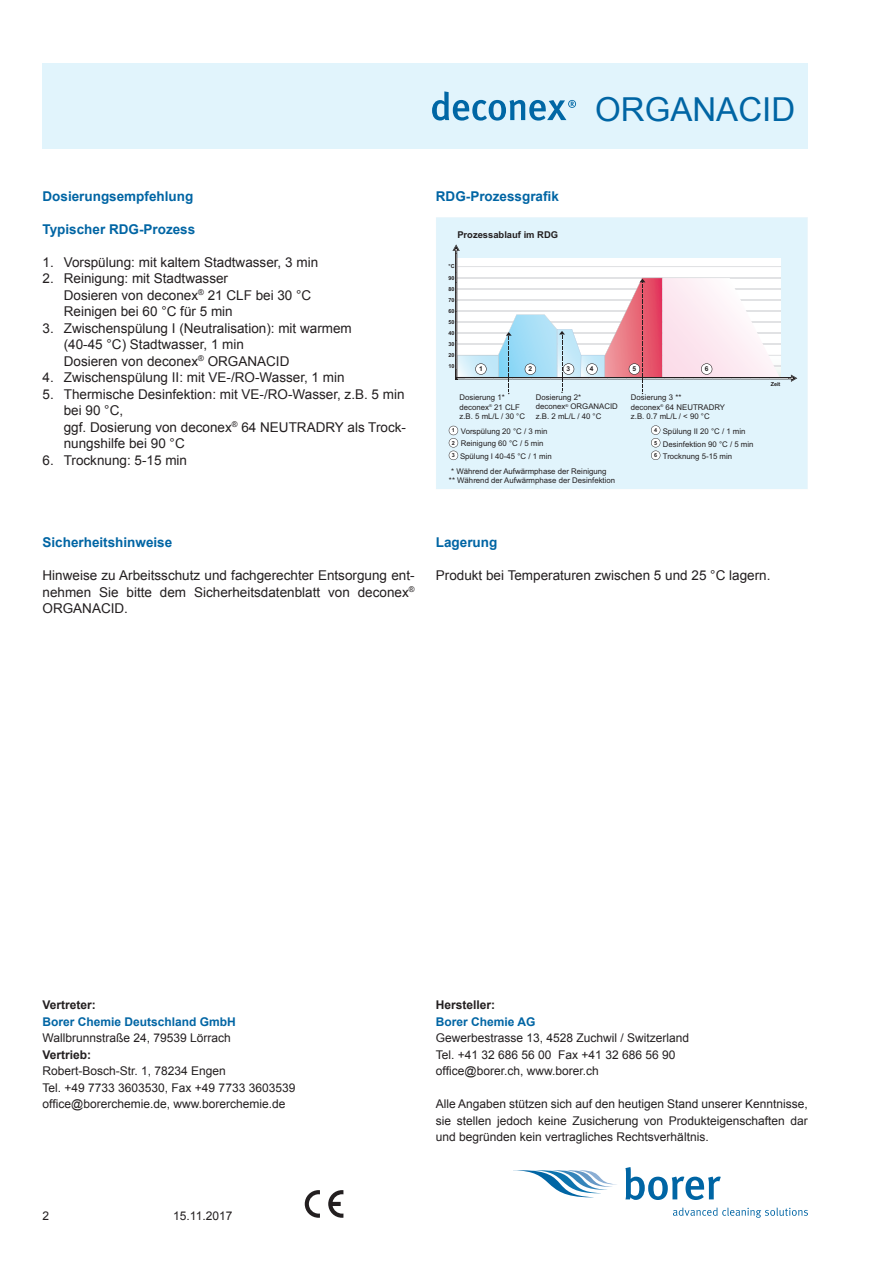
<style>
.page{position:relative;width:893px;height:1263px;background:#fff}
.page>*{position:absolute;margin:0;border:0;box-sizing:border-box;transform-origin:0 0}
.ProdBez_Folgeseite{font:33px "Arial";color:#0065a4}
.Text{font:13.5px/16.5px "Arial";color:#231f20}
.Kapitel-Überschrift{font:700 13.5px "Arial";color:#0065a4}
.Text-2{font:12px/16.5px "Arial";color:#231f20}
.t1{font:700 12px "Arial";color:#0065a4}
.t2{font:700 12px "Arial";color:#231f20}
.ProdBez_Folgeseite-2{font:12px "Arial";color:#231f20}
.t3{font:700 9.45px "Arial";color:#231f20}
.t4{font:7.8px/9.4px "Arial";color:#231f20}
.t5{font:700 6.6px "Arial";color:#231f20}
.t6{font:700 5.55px "Arial";color:#231f20}
</style>
<div class="page">
<div style="left:43px;top:64px;width:765px;height:85px;background:#e1f4fc"></div>
<svg style="left:432px;top:91px;width:144px;height:30px"></svg>
<svg style="left:513px;top:1170px;width:104px;height:27px"></svg>
<svg style="left:625px;top:1167px;width:96px;height:33px"></svg>
<svg style="left:673px;top:1207px;width:135px;height:11px"></svg>
<div style="left:436px;top:217px;width:372px;height:272px;background:#e1f4fc"></div>
<svg style="left:651px;top:425px;width:9px;height:35px"></svg>
<svg style="left:449px;top:426px;width:9px;height:34px"></svg>
<svg style="left:452px;top:244px;width:345px;height:150px"></svg>
<svg style="left:305px;top:1190px;width:38px;height:28px"></svg>
<p class="ProdBez_Folgeseite" style="left:595px;top:87px;width:201px">ORGANACID</p>
<p class="Kapitel-Überschrift" style="left:43px;top:186px;width:152px">Dosierungsempfehlung</p>
<p class="Kapitel-Überschrift" style="left:43px;top:219px;width:154px">Typischer RDG-Prozess</p>
<p class="Text" style="left:43px;top:253px;width:277px">1. Vorspülung: mit kaltem Stadtwasser, 3 min</p>
<p class="Text" style="left:64px;top:270px;width:249px;text-indent:-21px">2. Reinigung: mit Stadtwasser<br>Dosieren von deconex<sup>®</sup> 21 CLF bei 30 °C<br>Reinigen bei 60 °C für 5 min</p>
<p class="Text" style="left:64px;top:319px;width:290px;text-indent:-21px">3. Zwischenspülung I (Neutralisation): mit warmem (40-45 °C) Stadtwasser, 1 min<br>Dosieren von deconex<sup>®</sup> ORGANACID</p>
<p class="Text" style="left:43px;top:369px;width:304px">4. Zwischenspülung II: mit VE-/RO-Wasser, 1 min</p>
<p class="Text" style="left:64px;top:385px;width:344px;text-indent:-21px">5. Thermische Desinfektion: mit VE-/RO-Wasser, z.B. 5 min bei 90 °C,<br>ggf. Dosierung von deconex<sup>®</sup> 64 NEUTRADRY als Trock&shy;nungshilfe bei 90 °C</p>
<p class="Text" style="left:43px;top:451px;width:146px">6. Trocknung: 5-15 min</p>
<p class="Kapitel-Überschrift" style="left:43px;top:533px;width:131px">Sicherheitshinweise</p>
<p class="Text" style="left:43px;top:567px;width:374px;text-align:justify">Hinweise zu Arbeitsschutz und fachgerechter Entsorgung ent&shy;nehmen Sie bitte dem Sicherheitsdatenblatt von deconex<sup>® </sup>ORGANACID.</p>
<p class="Kapitel-Überschrift" style="left:436px;top:186px;width:125px">RDG-Prozessgrafik</p>
<p class="t3" style="left:457px;top:229px;width:102px">Prozessablauf im RDG</p>
<p class="t6" style="left:449px;top:263px;width:8px">°C</p>
<p class="t6" style="left:449px;top:274px;width:8px">90</p>
<p class="t6" style="left:449px;top:285px;width:8px">80</p>
<p class="t6" style="left:449px;top:296px;width:8px">70</p>
<p class="t6" style="left:449px;top:307px;width:8px">60</p>
<p class="t6" style="left:449px;top:318px;width:8px">50</p>
<p class="t6" style="left:449px;top:329px;width:8px">40</p>
<p class="t6" style="left:449px;top:341px;width:8px">30</p>
<p class="t6" style="left:449px;top:352px;width:8px">20</p>
<p class="t6" style="left:449px;top:363px;width:8px">10</p>
<p class="t5" style="left:528px;top:365px;width:5px">2</p>
<p class="t5" style="left:567px;top:365px;width:5px">3</p>
<p class="t5" style="left:705px;top:365px;width:5px">6</p>
<p class="t4" style="left:536px;top:392px;width:84px">Dosierung 2*<br>deconex<sup>®</sup> ORGANACID z.B. 2 mL/L / 40 °C</p>
<p class="t5" style="left:479px;top:365px;width:5px">1</p>
<p class="t5" style="left:590px;top:365px;width:5px">4</p>
<p class="t5" style="left:632px;top:365px;width:5px">5</p>
<p class="t4" style="left:459px;top:393px;width:67px">Dosierung 1* deconex<sup>®</sup> 21 CLF z.B. 5 mL/L / 30 °C</p>
<p class="t4" style="left:631px;top:393px;width:96px">Dosierung 3 **<br>deconex<sup>®</sup> 64 NEUTRADRY z.B. 0.7 mL/L / &lt; 90 °C</p>
<p class="t4" style="left:461px;top:426px;width:88px">Vorspülung 20 °C / 3 min</p>
<p class="t4" style="left:663px;top:426px;width:84px">Spülung II 20 °C / 1 min</p>
<p class="t4" style="left:460px;top:451px;width:93px">Spülung I 40-45 °C / 1 min</p>
<p class="t4" style="left:663px;top:451px;width:71px">Trocknung 5-15 min</p>
<p class="t6" style="left:654px;top:426px;width:5px">4</p>
<p class="t6" style="left:654px;top:439px;width:5px">5</p>
<p class="t6" style="left:654px;top:452px;width:5px">6</p>
<p class="t6" style="left:452px;top:427px;width:5px">1</p>
<p class="t6" style="left:452px;top:452px;width:5px">3</p>
<p class="t4" style="left:461px;top:439px;width:84px">Reinigung 60 °C / 5 min</p>
<p class="t6" style="left:452px;top:439px;width:5px">2</p>
<p class="t4" style="left:663px;top:439px;width:92px">Desinfektion 90 °C / 5 min</p>
<p class="t4" style="left:449px;top:467px;width:168px">* Während der Aufwärmphase der Reinigung<br>** Während der Aufwärmphase der Desinfektion</p>
<p class="t6" style="left:771px;top:381px;width:11px">Zeit</p>
<p class="Kapitel-Überschrift" style="left:436px;top:533px;width:63px">Lagerung</p>
<p class="Text" style="left:436px;top:567px;width:336px">Produkt bei Temperaturen zwischen 5 und 25 °C lagern.</p>
<p class="t2" style="left:43px;top:996px;width:55px">Vertreter:</p>
<p class="t1" style="left:43px;top:1013px;width:195px">Borer Chemie Deutschland GmbH</p>
<p class="Text-2" style="left:43px;top:1029px;width:190px">Wallbrunnstraße 24, 79539 Lörrach</p>
<p class="t2" style="left:43px;top:1046px;width:50px">Vertrieb:</p>
<p class="Text-2" style="left:43px;top:1062px;width:185px">Robert-Bosch-Str. 1, 78234 Engen</p>
<p class="Text-2" style="left:43px;top:1079px;width:254px">Tel. +49 7733 3603530, Fax +49 7733 3603539</p>
<p class="Text-2" style="left:43px;top:1095px;width:244px">office@borerchemie.de, www.borerchemie.de</p>
<p class="Text-2" style="left:43px;top:1208px;width:8px">2</p>
<p class="ProdBez_Folgeseite-2" style="left:173px;top:1208px;width:61px">15.11.2017</p>
<p class="t2" style="left:436px;top:996px;width:61px">Hersteller:</p>
<p class="t1" style="left:436px;top:1013px;width:101px">Borer Chemie AG</p>
<p class="Text-2" style="left:436px;top:1029px;width:255px">Gewerbestrasse 13, 4528 Zuchwil / Switzerland<br>Tel. +41 32 686 56 00 Fax +41 32 686 56 90 office@borer.ch, www.borer.ch</p>
<p class="Text-2" style="left:436px;top:1095px;width:374px;text-align:justify">Alle Angaben stützen sich auf den heutigen Stand unserer Kenntnisse, sie stellen jedoch keine Zusicherung von Produkteigenschaften dar und begründen kein vertragliches Rechtsverhältnis.</p>
</div>
